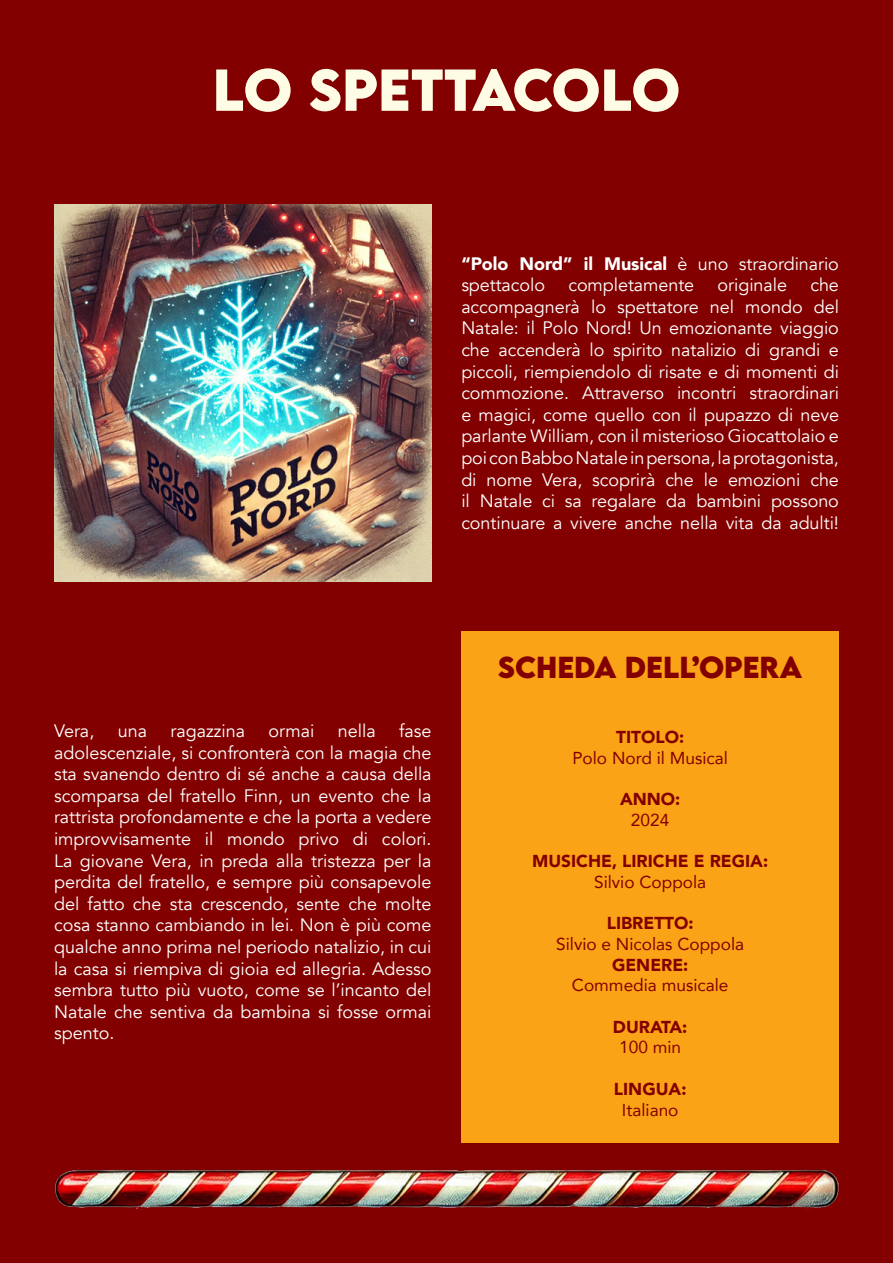
<style>
.page{position:relative;width:893px;height:1263px;background:#820000}
.page>*{position:absolute;margin:0;border:0;box-sizing:border-box;transform-origin:0 0}
.t1{font:700 52.5px "LEMONMILK";letter-spacing:-.005em;color:#fffce5}
.t2{font:700 27px "LEMONMILK";color:#820000}
.t3{font:18px/21.6px "Avenir";letter-spacing:-.005em;color:#fff;text-align:justify}
.t4{font:17.25px "Avenir";color:#820000}
.t5{font:900 17.25px "Avenir";color:#820000}
.s1{font-weight:900}
</style>
<div class="page">
<img style="left:54px;top:204px;width:378px;height:378px">
<img style="left:54px;top:1169px;width:785px;height:43px">
<div style="left:461px;top:631px;width:378px;height:512px;background:#faa316"></div>
<h1 class="t1" style="left:213px;top:54px;width:469px">LO SPETTACOLO</h1>
<p class="t3" style="left:461px;top:253px;width:379px"><span class="s1">“Polo Nord” il Musical</span> è uno straordinario spettacolo</p>
<p class="t3" style="left:461px;top:274px;width:379px;text-indent:349px">che accompagnerà lo spettatore nel mondo del Natale: il Polo Nord! Un emozionante viaggio che accenderà lo spirito natalizio di grandi e piccoli, riempiendolo di risate e di momenti di commozione. Attraverso incontri straordinari e magici, come quello con il pupazzo di neve parlante William, con il misterioso Giocattolaio e poi con Babbo Natale in persona, la protagonista, di nome Vera, scoprirà che le emozioni che il Natale ci sa regalare da bambini possono continuare a vivere anche nella vita da adulti!</p>
<p class="t3" style="left:568px;top:274px;width:127px">completamente</p>
<p class="t3" style="left:718px;top:274px;width:71px">originale</p>
<p class="t3" style="left:54px;top:720px;width:379px;text-indent:345px">fase adolescenziale, si confronterà con la magia che sta svanendo dentro di sé anche a causa della scomparsa del fratello Finn, un evento che la rattrista profondamente e che la porta a vedere improvvisamente il mondo privo di colori.<br>La giovane Vera, in preda alla tristezza per la perdita del fratello, e sempre più consapevole del fatto che sta crescendo, sente che molte cosa stanno cambiando in lei. Non è più come qualche anno prima nel periodo natalizio, in cui la casa si riempiva di gioia ed allegria. Adesso sembra tutto più vuoto, come se l’incanto del Natale che sentiva da bambina si fosse ormai spento.</p>
<p class="t3" style="left:54px;top:720px;width:42px">Vera,</p>
<p class="t3" style="left:118px;top:720px;width:31px">una</p>
<p class="t3" style="left:170px;top:720px;width:76px">ragazzina</p>
<p class="t3" style="left:269px;top:720px;width:47px">ormai</p>
<p class="t3" style="left:338px;top:720px;width:39px">nella</p>
<h2 class="t2" style="left:498px;top:649px;width:306px">SCHEDA DELL’OPERA</h2>
<p class="t5" style="left:616px;top:722px;width:69px">TITOLO:</p>
<p class="t4" style="left:572px;top:744px;width:157px">Polo Nord il Musical</p>
<p class="t5" style="left:620px;top:784px;width:62px">ANNO:</p>
<p class="t4" style="left:631px;top:806px;width:40px">2024</p>
<p class="t5" style="left:532px;top:846px;width:238px">MUSICHE, LIRICHE E REGIA:</p>
<p class="t4" style="left:594px;top:868px;width:114px">Silvio Coppola</p>
<p class="t5" style="left:607px;top:908px;width:88px">LIBRETTO:</p>
<p class="t4" style="left:556px;top:930px;width:189px">Silvio e Nicolas Coppola</p>
<p class="t5" style="left:612px;top:950px;width:78px">GENERE:</p>
<p class="t4" style="left:572px;top:971px;width:158px">Commedia musicale</p>
<p class="t5" style="left:613px;top:1012px;width:76px">DURATA:</p>
<p class="t4" style="left:619px;top:1034px;width:63px">100 min</p>
<p class="t5" style="left:614px;top:1074px;width:74px">LINGUA:</p>
<p class="t4" style="left:622px;top:1096px;width:58px">Italiano</p>
</div>
